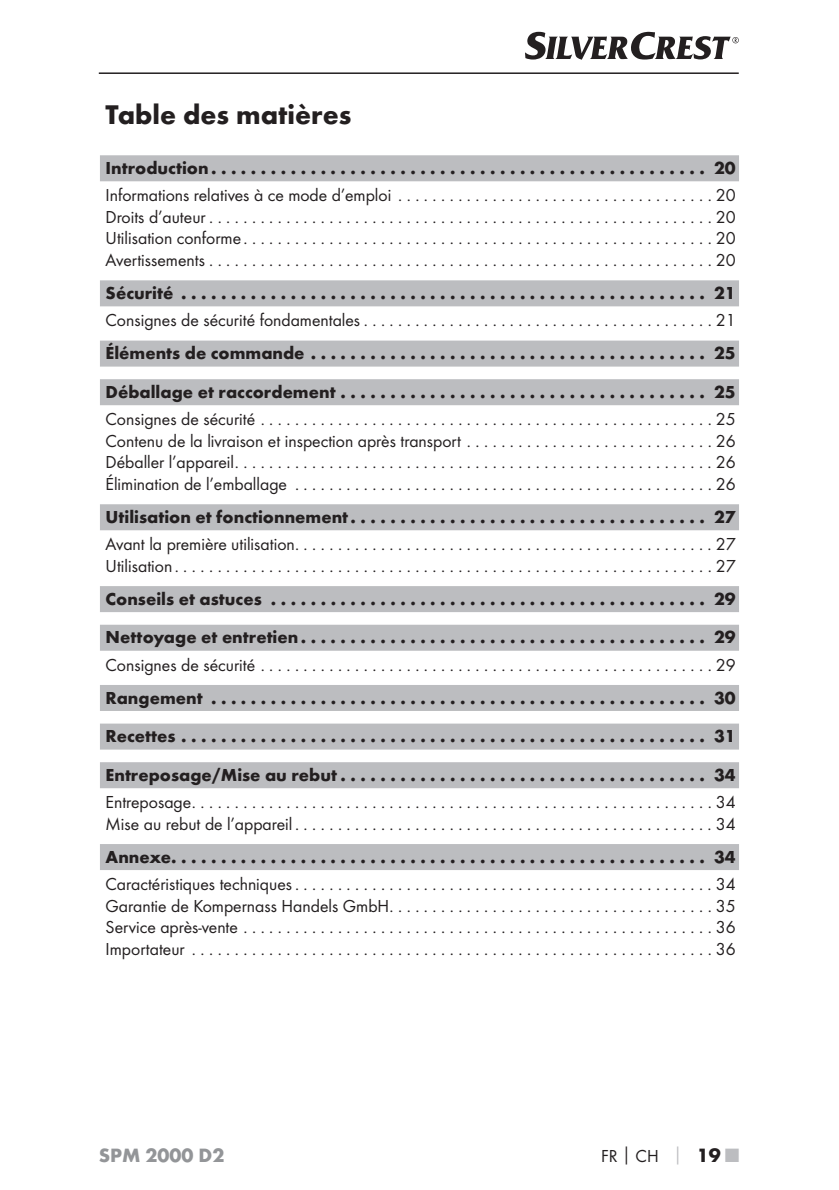
<style>
.page{position:relative;width:839px;height:1190px;background:#fff}
.page>*{position:absolute;margin:0;border:0;box-sizing:border-box;transform-origin:0 0}
.t1{font:700 28px "Futura";color:#231f20}
.t2{font:700 20px "Futura";color:#939598}
.t3{font:18px/21.6px "Futura Boo";color:#231f20;text-align:justify}
.t4{font:700 18px/38.6px "Futura";color:#231f20}
.s1{font-family:"Futura";font-weight:700;color:#bcbdc0}
.s2{font-family:"Futura";font-weight:700;font-size:20px}
.s3{font-family:"Futura";font-weight:700;font-size:20px;color:#bcbdc0}
</style>
<div class="page">
<hr style="left:99px;top:72px;width:639px;height:2px;background:#231f20">
<svg style="left:525px;top:32px;width:213px;height:28px"></svg>
<div style="left:100px;top:155px;width:638px;height:26px;background:#bcbdc0"></div>
<div style="left:100px;top:280px;width:638px;height:26px;background:#bcbdc0"></div>
<div style="left:100px;top:340px;width:638px;height:26px;background:#bcbdc0"></div>
<div style="left:100px;top:379px;width:638px;height:26px;background:#bcbdc0"></div>
<div style="left:100px;top:504px;width:638px;height:26px;background:#bcbdc0"></div>
<div style="left:100px;top:586px;width:638px;height:26px;background:#bcbdc0"></div>
<div style="left:100px;top:624px;width:638px;height:26px;background:#bcbdc0"></div>
<div style="left:100px;top:685px;width:638px;height:26px;background:#bcbdc0"></div>
<div style="left:100px;top:723px;width:638px;height:26px;background:#bcbdc0"></div>
<div style="left:100px;top:762px;width:638px;height:26px;background:#bcbdc0"></div>
<div style="left:100px;top:844px;width:638px;height:26px;background:#bcbdc0"></div>
<h1 class="t1" style="left:105px;top:103px;width:247px">Table des matières</h1>
<p class="t4" style="left:105px;top:150px;width:631px">Introduction .................................................. 20</p>
<p class="t3" style="left:105px;top:185px;width:631px">Informations relatives à ce mode d’emploi .....................................20<br>Droits d’auteur ...........................................................20<br>Utilisation conforme .......................................................20<br>Avertissements ...........................................................20</p>
<p class="t4" style="left:105px;top:275px;width:631px">Sécurité ..................................................... 21</p>
<p class="t3" style="left:105px;top:310px;width:631px">Consignes de sécurité fondamentales .........................................21</p>
<p class="t4" style="left:105px;top:335px;width:631px">Éléments de commande ........................................ 25<br>Déballage et raccordement ..................................... 25</p>
<p class="t3" style="left:105px;top:409px;width:631px">Consignes de sécurité .....................................................25<br>Contenu de la livraison et inspection après transport . . . . . . . . . . . . . . . . . . . . . . . . . . . . . 26<br>Déballer l’appareil ........................................................26<br>Élimination de l’emballage .................................................26</p>
<p class="t4" style="left:105px;top:499px;width:631px">Utilisation et fonctionnement .................................... 27</p>
<p class="t3" style="left:105px;top:534px;width:631px">Avant la première utilisation .................................................27<br>Utilisation ...............................................................27</p>
<p class="t4" style="left:105px;top:581px;width:631px">Conseils et astuces ............................................ 29<br>Nettoyage et entretien ......................................... 29</p>
<p class="t3" style="left:105px;top:655px;width:631px">Consignes de sécurité .....................................................29</p>
<p class="t4" style="left:105px;top:680px;width:631px;text-align:justify">Rangement .................................................. 30<br>Recettes ..................................................... 31<br>Entreposage/Mise au rebut ..................................... 34</p>
<p class="t3" style="left:105px;top:792px;width:631px">Entreposage .............................................................34<br>Mise au rebut de l’appareil .................................................34</p>
<p class="t4" style="left:105px;top:839px;width:631px">Annexe ...................................................... 34</p>
<p class="t3" style="left:105px;top:874px;width:631px">Caractéristiques techniques .................................................34<br>Garantie de Kompernass Handels GmbH ......................................35<br>Service après-vente .......................................................36<br>Importateur .............................................................36</p>
<p class="t2" style="left:99px;top:1147px;width:127px">SPM 2000 D2</p>
<p class="t3" style="left:601px;top:1146px;width:139px">FR│CH <span class="s1">│</span> <span class="s2">19</span> <span class="s3">■</span></p>
</div>
